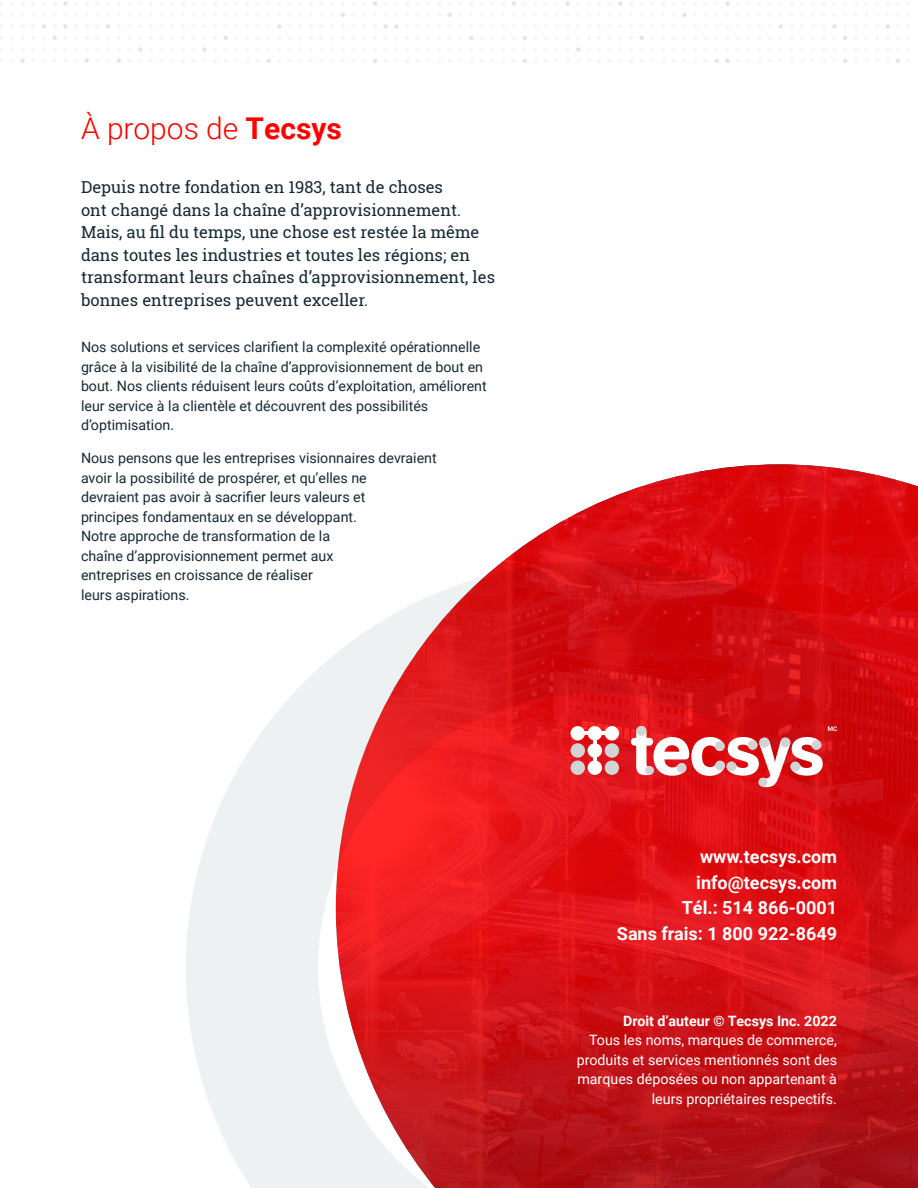
<style>
.page{position:relative;width:918px;height:1188px;background:#fff}
.page>*{position:absolute;margin:0;border:0;box-sizing:border-box;transform-origin:0 0}
.t1{font:300 30px "Roboto";color:#f00}
.t2{font:700 18px/25.5px "Roboto";color:#fff;text-align:right}
.t3{font:16.5px/22.5px "Roboto Slab";color:#152934}
.t4{font:14.25px/19.5px "Roboto";color:#152934}
.t5{font:14.25px/19.5px "Roboto";color:#fff;text-align:right}
.t6{font:700 14.25px "Roboto";color:#fff}
.s1{font-weight:700}
</style>
<div class="page">
<svg style="left:502px;top:464px;width:416px;height:98px"></svg>
<svg style="left:138px;top:47px;width:5px;height:5px"></svg>
<svg style="left:106px;top:24px;width:4px;height:5px"></svg>
<svg style="left:63px;top:24px;width:5px;height:5px"></svg>
<svg style="left:63px;top:1px;width:5px;height:5px"></svg>
<svg style="left:117px;top:59px;width:4px;height:4px"></svg>
<svg style="left:85px;top:59px;width:4px;height:4px"></svg>
<svg style="left:52px;top:36px;width:5px;height:4px"></svg>
<svg style="left:42px;top:24px;width:4px;height:5px"></svg>
<svg style="left:20px;top:59px;width:5px;height:4px"></svg>
<svg style="left:277px;top:24px;width:5px;height:5px"></svg>
<svg style="left:266px;top:59px;width:5px;height:4px"></svg>
<svg style="left:224px;top:36px;width:4px;height:4px"></svg>
<svg style="left:202px;top:47px;width:5px;height:5px"></svg>
<svg style="left:394px;top:24px;width:5px;height:5px"></svg>
<svg style="left:373px;top:59px;width:4px;height:4px"></svg>
<svg style="left:373px;top:1px;width:4px;height:5px"></svg>
<svg style="left:383px;top:24px;width:5px;height:5px"></svg>
<svg style="left:341px;top:13px;width:4px;height:4px"></svg>
<svg style="left:576px;top:47px;width:5px;height:5px"></svg>
<svg style="left:565px;top:1px;width:5px;height:5px"></svg>
<svg style="left:512px;top:1px;width:4px;height:5px"></svg>
<svg style="left:469px;top:36px;width:4px;height:4px"></svg>
<svg style="left:448px;top:13px;width:4px;height:4px"></svg>
<svg style="left:523px;top:59px;width:4px;height:4px"></svg>
<svg style="left:523px;top:36px;width:4px;height:4px"></svg>
<svg style="left:725px;top:1px;width:5px;height:5px"></svg>
<svg style="left:640px;top:36px;width:4px;height:4px"></svg>
<svg style="left:725px;top:59px;width:5px;height:4px"></svg>
<svg style="left:715px;top:59px;width:4px;height:4px"></svg>
<svg style="left:682px;top:13px;width:5px;height:4px"></svg>
<svg style="left:618px;top:1px;width:5px;height:5px"></svg>
<svg style="left:886px;top:24px;width:4px;height:5px"></svg>
<svg style="left:843px;top:59px;width:4px;height:4px"></svg>
<svg style="left:843px;top:36px;width:4px;height:4px"></svg>
<svg style="left:832px;top:24px;width:5px;height:5px"></svg>
<svg style="left:779px;top:24px;width:4px;height:5px"></svg>
<svg style="left:896px;top:59px;width:4px;height:4px"></svg>
<svg style="left:186px;top:562px;width:732px;height:626px;background:#db4f52"></svg>
<hr style="left:593px;top:732px;width:4px;height:38px;background:#fff">
<hr style="left:577px;top:731px;width:36px;height:4px;background:#fff">
<div style="left:571px;top:726px;width:14px;height:15px;background:#fff;border-radius:50%"></div>
<div style="left:588px;top:726px;width:14px;height:15px;background:#fff;border-radius:50%"></div>
<div style="left:605px;top:726px;width:14px;height:15px;background:#fff;border-radius:50%"></div>
<div style="left:571px;top:743px;width:14px;height:15px;background:#d1d3d4;border-radius:50%"></div>
<div style="left:588px;top:743px;width:14px;height:15px;background:#fff;border-radius:50%"></div>
<div style="left:605px;top:743px;width:14px;height:15px;background:#d1d3d4;border-radius:50%"></div>
<div style="left:571px;top:761px;width:14px;height:14px;background:#d1d3d4;border-radius:50%"></div>
<div style="left:588px;top:761px;width:14px;height:14px;background:#fff;border-radius:50%"></div>
<div style="left:605px;top:761px;width:14px;height:14px;background:#d1d3d4;border-radius:50%"></div>
<svg style="left:631px;top:726px;width:128px;height:50px"></svg>
<div style="left:748px;top:740px;width:9px;height:10px;background:#d1d3d4;border-radius:50%"></div>
<div style="left:727px;top:762px;width:9px;height:9px;background:#d1d3d4;border-radius:50%"></div>
<svg style="left:759px;top:737px;width:64px;height:50px"></svg>
<div style="left:759px;top:738px;width:10px;height:10px;background:#d1d3d4;border-radius:50%"></div>
<div style="left:781px;top:738px;width:9px;height:9px;background:#d1d3d4;border-radius:50%"></div>
<div style="left:758px;top:778px;width:10px;height:9px;background:#d1d3d4;border-radius:50%"></div>
<svg style="left:828px;top:726px;width:9px;height:5px"></svg>
<h1 class="t1" style="left:81px;top:108px;width:262px">À propos de <span class="s1">Tecsys</span></h1>
<p class="t3" style="left:81px;top:176px;width:416px">Depuis notre fondation en 1983, tant de choses<br>ont changé dans la chaîne d’approvisionnement.<br>Mais, au fil du temps, une chose est restée la même dans toutes les industries et toutes les régions; en transformant leurs chaînes d’approvisionnement, les bonnes entreprises peuvent exceller.</p>
<p class="t4" style="left:81px;top:337px;width:407px">Nos solutions et services clarifient la complexité opérationnelle grâce à la visibilité de la chaîne d’approvisionnement de bout en bout. Nos clients réduisent leurs coûts d’exploitation, améliorent leur service à la clientèle et découvrent des possibilités d’optimisation.</p>
<p class="t4" style="left:81px;top:448px;width:357px">Nous pensons que les entreprises visionnaires devraient avoir la possibilité de prospérer, et qu’elles ne<br>devraient pas avoir à sacrifier leurs valeurs et<br>principes fondamentaux en se développant.<br>Notre approche de transformation de la<br>chaîne d’approvisionnement permet aux<br>entreprises en croissance de réaliser<br>leurs aspirations.</p>
<p class="t2" style="left:617px;top:844px;width:222px">www.tecsys.com info@tecsys.com<br>Tél.: 514 866-0001<br>Sans frais: 1 800 922-8649</p>
<p class="t6" style="left:623px;top:1011px;width:215px">Droit d’auteur © Tecsys Inc. 2022</p>
<p class="t5" style="left:577px;top:1030px;width:262px">Tous les noms, marques de commerce, produits et services mentionnés sont des marques déposées ou non appartenant à leurs propriétaires respectifs.</p>
</div>
